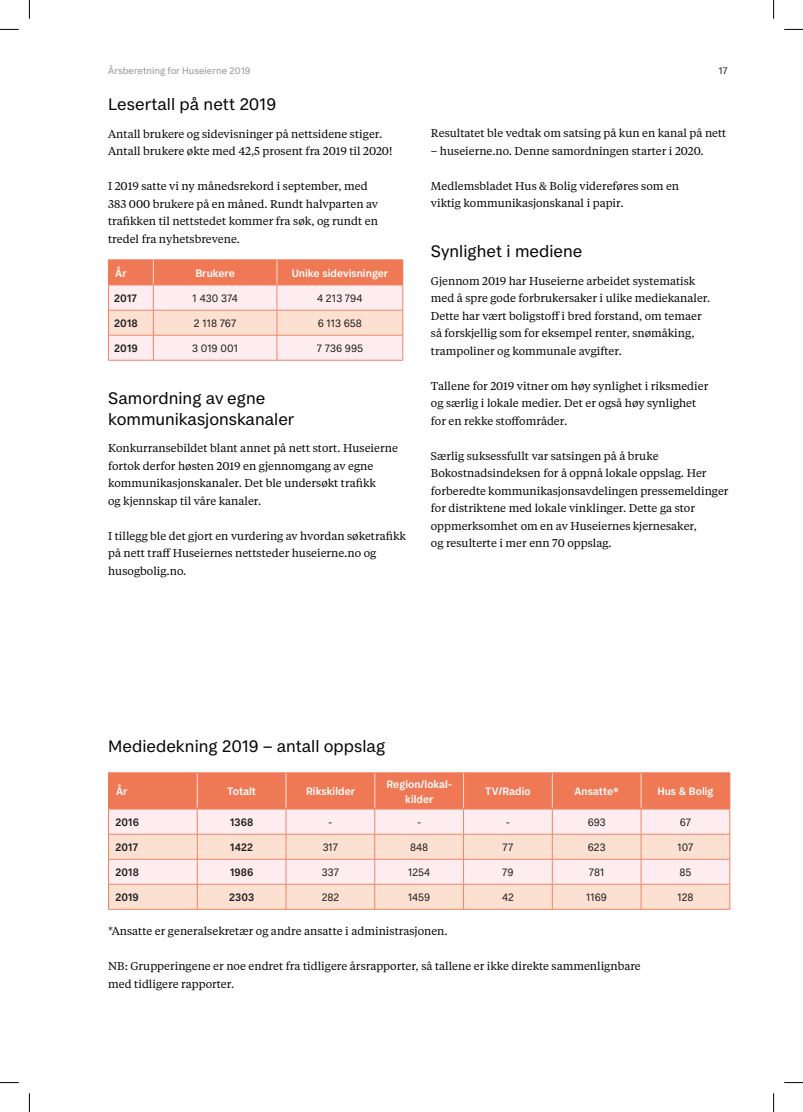
<style>
.page{position:relative;width:803px;height:1112px;background:#fff}
.page>*{position:absolute;margin:0;border:0;box-sizing:border-box;transform-origin:0 0}
.Avsnitt{font:17.5px/21px "FS Koopman";color:#040607}
.Brødtekst{font:11.25px/17.5px "Tiempos Text";color:#040607}
.Tabelloverskrift_Hvi{font:500 11.25px/15px "FS Koopman";color:#fff;text-align:center;scale:.96 1}
.Tabelltekst{font:11.25px "FS Koopman";color:#231f20;scale:.96 1}
.Tabelltekst-2{font:11.25px "FS Koopman";color:#231f20}
.Tabelltekst-3{font:500 11.25px "FS Koopman";color:#231f20;scale:.96 1}
.Tabelloverskrift_Hvi-2{font:500 11.25px "FS Koopman";color:#fff}
.Tabelltekst-4{font:500 11.25px "FS Koopman";color:#231f20}
.t1{font:10px "FS Koopman";color:#949699}
.t2{font:10px "FS Koopman";color:#231f20}
</style>
<div class="page">
<hr style="left:108px;top:360px;width:45px;height:1px;background:#f08466">
<hr style="left:153px;top:360px;width:124px;height:1px;background:#f08466">
<hr style="left:277px;top:360px;width:126px;height:1px;background:#f08466">
<hr style="left:108px;top:259px;width:45px;height:1px;background:#ef7855">
<hr style="left:153px;top:259px;width:124px;height:1px;background:#ef7855">
<hr style="left:277px;top:259px;width:126px;height:1px;background:#ef7855">
<svg style="left:108px;top:260px;width:295px;height:100px;background:#f8cabe"></svg>
<hr style="left:108px;top:284px;width:45px;height:1px;background:#ef7855">
<hr style="left:153px;top:284px;width:124px;height:1px;background:#ef7855">
<hr style="left:277px;top:284px;width:126px;height:1px;background:#ef7855">
<hr style="left:108px;top:908px;width:89px;height:1px;background:#f08466">
<hr style="left:197px;top:908px;width:89px;height:1px;background:#f08466">
<hr style="left:286px;top:908px;width:89px;height:1px;background:#f08466">
<hr style="left:375px;top:908px;width:88px;height:1px;background:#f08466">
<hr style="left:463px;top:908px;width:89px;height:1px;background:#f08466">
<hr style="left:552px;top:908px;width:89px;height:1px;background:#f08466">
<svg style="left:108px;top:773px;width:622px;height:135px;background:#f8c6b8"></svg>
<hr style="left:641px;top:908px;width:89px;height:1px;background:#f08466">
<hr style="left:197px;top:773px;width:1px;height:35px;background:#fce1d5">
<hr style="left:286px;top:773px;width:1px;height:35px;background:#fce1d5">
<hr style="left:374px;top:773px;width:1px;height:35px;background:#fce1d5">
<hr style="left:463px;top:773px;width:1px;height:35px;background:#fce1d5">
<hr style="left:552px;top:773px;width:1px;height:35px;background:#fce1d5">
<hr style="left:641px;top:773px;width:1px;height:35px;background:#fce1d5">
<hr style="left:108px;top:772px;width:89px;height:1px;background:#ef7855">
<hr style="left:197px;top:772px;width:89px;height:1px;background:#ef7855">
<hr style="left:286px;top:772px;width:89px;height:1px;background:#ef7855">
<hr style="left:375px;top:772px;width:88px;height:1px;background:#ef7855">
<hr style="left:463px;top:772px;width:89px;height:1px;background:#ef7855">
<hr style="left:552px;top:772px;width:89px;height:1px;background:#ef7855">
<hr style="left:641px;top:772px;width:89px;height:1px;background:#ef7855">
<hr style="left:108px;top:773px;width:1px;height:35px;background:#ef7855">
<hr style="left:729px;top:773px;width:1px;height:35px;background:#ef7855">
<hr style="left:108px;top:808px;width:89px;height:1px;background:#ef7855">
<hr style="left:197px;top:808px;width:89px;height:1px;background:#ef7855">
<hr style="left:286px;top:808px;width:89px;height:1px;background:#ef7855">
<hr style="left:375px;top:808px;width:88px;height:1px;background:#ef7855">
<hr style="left:463px;top:808px;width:89px;height:1px;background:#ef7855">
<hr style="left:552px;top:808px;width:89px;height:1px;background:#ef7855">
<hr style="left:641px;top:808px;width:89px;height:1px;background:#ef7855">
<svg style="left:0;top:29px;width:19px;height:1px"></svg>
<svg style="left:784px;top:29px;width:19px;height:1px"></svg>
<svg style="left:0;top:1082px;width:19px;height:1px"></svg>
<svg style="left:784px;top:1082px;width:19px;height:1px"></svg>
<svg style="left:29px;top:0;width:1px;height:19px"></svg>
<svg style="left:29px;top:1093px;width:1px;height:18px"></svg>
<svg style="left:773px;top:0;width:1px;height:19px"></svg>
<svg style="left:773px;top:1093px;width:1px;height:18px"></svg>
<p class="t1" style="left:108px;top:65px;width:144px">Årsberetning for Huseierne 2019</p>
<p class="t2" style="left:719px;top:65px;width:10px">17</p>
<p class="Avsnitt" style="left:108px;top:94px;width:170px">Lesertall på nett 2019</p>
<p class="Brødtekst" style="left:108px;top:124px;width:286px">Antall brukere og sidevisninger på nettsidene stiger.<br>Antall brukere økte med 42,5 prosent fra 2019 til 2020!</p>
<p class="Brødtekst" style="left:108px;top:177px;width:271px">I 2019 satte vi ny månedsrekord i september, med 383 000 brukere på en måned. Rundt halvparten av trafikken til nettstedet kommer fra søk, og rundt en tredel fra nyhetsbrevene.</p>
<p class="Brødtekst" style="left:431px;top:124px;width:297px">Resultatet ble vedtak om satsing på kun en kanal på nett</p>
<p class="Brødtekst" style="left:431px;top:141px;width:274px">– huseierne.no. Denne samordningen starter i 2020.</p>
<p class="Brødtekst" style="left:431px;top:176px;width:250px">Medlemsbladet Hus &amp; Bolig videreføres som en viktig kommunikasjonskanal i papir.</p>
<p class="Avsnitt" style="left:431px;top:240px;width:153px">Synlighet i mediene</p>
<p class="Brødtekst" style="left:431px;top:271px;width:281px">Gjennom 2019 har Huseierne arbeidet systematisk med å spre gode forbrukersaker i ulike mediekanaler.<br>Dette har vært boligstoff i bred forstand, om temaer så forskjellig som for eksempel renter, snømåking, trampoliner og kommunale avgifter.</p>
<p class="Brødtekst" style="left:431px;top:376px;width:279px">Tallene for 2019 vitner om høy synlighet i riksmedier og særlig i lokale medier. Det er også høy synlighet</p>
<p class="Brødtekst" style="left:431px;top:411px;width:138px">for en rekke stoffområder.</p>
<p class="Brødtekst" style="left:431px;top:446px;width:299px">Særlig suksessfullt var satsingen på å bruke Bokostnadsindeksen for å oppnå lokale oppslag. Her forberedte kommunikasjonsavdelingen pressemeldinger for distriktene med lokale vinklinger. Dette ga stor oppmerksomhet om en av Huseiernes kjernesaker,<br>og resulterte i mer enn 70 oppslag.</p>
<p class="Tabelloverskrift_Hvi-2" style="left:115px;top:266px;width:13px">År</p>
<p class="Tabelloverskrift_Hvi-2" style="left:195px;top:266px;width:41px">Brukere</p>
<p class="Tabelloverskrift_Hvi-2" style="left:292px;top:266px;width:98px">Unike sidevisninger</p>
<p class="Tabelltekst-4" style="left:114px;top:291px;width:24px">2017</p>
<p class="Tabelltekst-2" style="left:193px;top:291px;width:47px">1 430 374</p>
<p class="Tabelltekst-2" style="left:317px;top:291px;width:47px">4 213 794</p>
<p class="Tabelltekst-4" style="left:114px;top:316px;width:25px">2018</p>
<p class="Tabelltekst-2" style="left:194px;top:316px;width:44px">2 118 767</p>
<p class="Tabelltekst-2" style="left:318px;top:316px;width:46px">6 113 658</p>
<p class="Tabelltekst-4" style="left:114px;top:341px;width:25px">2019</p>
<p class="Tabelltekst-2" style="left:192px;top:341px;width:48px">3 019 001</p>
<p class="Tabelltekst-2" style="left:317px;top:341px;width:48px">7 736 995</p>
<p class="Avsnitt" style="left:108px;top:387px;width:188px">Samordning av egne kommunikasjonskanaler</p>
<p class="Brødtekst" style="left:108px;top:439px;width:291px">Konkurransebildet blant annet på nett stort. Huseierne fortok derfor høsten 2019 en gjennomgang av egne kommunikasjonskanaler. Det ble undersøkt trafikk<br>og kjennskap til våre kanaler.</p>
<p class="Brødtekst" style="left:108px;top:526px;width:299px">I tillegg ble det gjort en vurdering av hvordan søketrafikk på nett traff Huseiernes nettsteder huseierne.no og husogbolig.no.</p>
<p class="Avsnitt" style="left:108px;top:735px;width:278px">Mediedekning 2019 – antall oppslag</p>
<p class="Tabelloverskrift_Hvi" style="left:116px;top:783px;width:13px">År</p>
<p class="Tabelloverskrift_Hvi" style="left:227px;top:783px;width:31px">Totalt</p>
<p class="Tabelloverskrift_Hvi" style="left:306px;top:783px;width:53px">Rikskilder</p>
<p class="Tabelloverskrift_Hvi" style="left:386px;top:776px;width:69px">Region/lokal&shy;kilder</p>
<p class="Tabelloverskrift_Hvi" style="left:485px;top:783px;width:49px">TV/Radio</p>
<p class="Tabelloverskrift_Hvi" style="left:574px;top:783px;width:48px">Ansatte*</p>
<p class="Tabelloverskrift_Hvi" style="left:657px;top:783px;width:60px">Hus &amp; Bolig</p>
<p class="Tabelltekst-3" style="left:115px;top:815px;width:26px">2016</p>
<p class="Tabelltekst-3" style="left:230px;top:815px;width:26px">1368</p>
<p class="Tabelltekst" style="left:329px;top:815px;width:5px">-</p>
<p class="Tabelltekst" style="left:417px;top:815px;width:5px">-</p>
<p class="Tabelltekst" style="left:506px;top:815px;width:5px">-</p>
<p class="Tabelltekst" style="left:588px;top:815px;width:20px">693</p>
<p class="Tabelltekst" style="left:680px;top:815px;width:13px">67</p>
<p class="Tabelltekst-3" style="left:115px;top:840px;width:25px">2017</p>
<p class="Tabelltekst-3" style="left:230px;top:840px;width:25px">1422</p>
<p class="Tabelltekst" style="left:323px;top:840px;width:18px">317</p>
<p class="Tabelltekst" style="left:410px;top:840px;width:21px">848</p>
<p class="Tabelltekst" style="left:502px;top:840px;width:13px">77</p>
<p class="Tabelltekst" style="left:588px;top:840px;width:20px">623</p>
<p class="Tabelltekst" style="left:677px;top:840px;width:18px">107</p>
<p class="Tabelltekst-3" style="left:115px;top:865px;width:26px">2018</p>
<p class="Tabelltekst-3" style="left:230px;top:865px;width:26px">1986</p>
<p class="Tabelltekst" style="left:322px;top:865px;width:19px">337</p>
<p class="Tabelltekst" style="left:408px;top:865px;width:24px">1254</p>
<p class="Tabelltekst" style="left:502px;top:865px;width:13px">79</p>
<p class="Tabelltekst" style="left:589px;top:865px;width:18px">781</p>
<p class="Tabelltekst" style="left:679px;top:865px;width:14px">85</p>
<p class="Tabelltekst-3" style="left:115px;top:890px;width:26px">2019</p>
<p class="Tabelltekst-3" style="left:229px;top:890px;width:27px">2303</p>
<p class="Tabelltekst" style="left:322px;top:890px;width:20px">282</p>
<p class="Tabelltekst" style="left:408px;top:890px;width:25px">1459</p>
<p class="Tabelltekst" style="left:502px;top:890px;width:14px">42</p>
<p class="Tabelltekst" style="left:586px;top:890px;width:23px">1169</p>
<p class="Tabelltekst" style="left:677px;top:890px;width:18px">128</p>
<p class="Brødtekst" style="left:108px;top:921px;width:341px">*Ansatte er generalsekretær og andre ansatte i administrasjonen.</p>
<p class="Brødtekst" style="left:108px;top:956px;width:534px">NB: Grupperingene er noe endret fra tidligere årsrapporter, så tallene er ikke direkte sammenlignbare</p>
<p class="Brødtekst" style="left:108px;top:974px;width:128px">med tidligere rapporter.</p>
</div>
